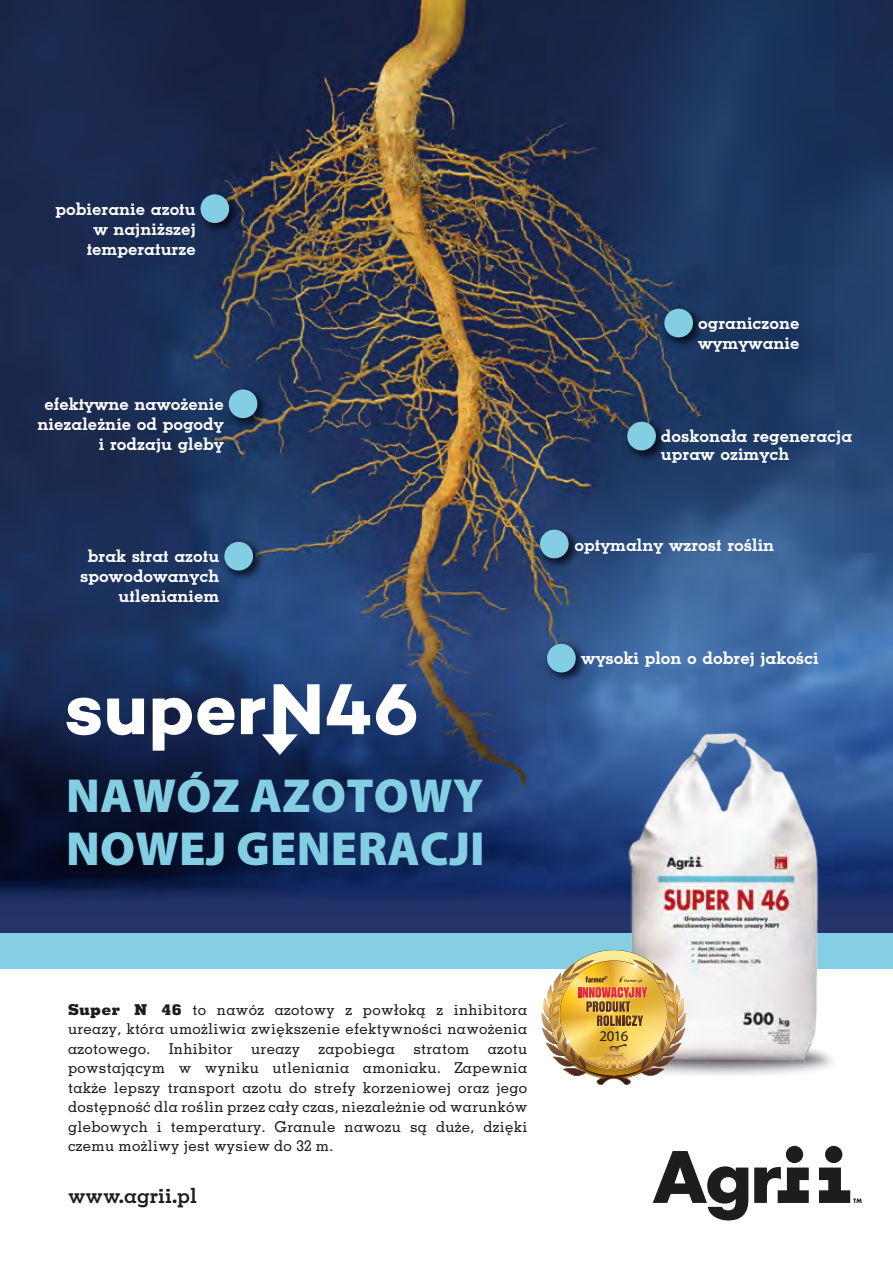
<style>
.page{position:relative;width:893px;height:1263px;background:#fff}
.page>*{position:absolute;margin:0;border:0;box-sizing:border-box;transform-origin:0 0}
.t1{font:900 48px/52.5px "Myriad Pro";letter-spacing:.005em;color:#84cee4}
.t2{font:700 21px "Memphis LT Pro";color:#1d1d1b}
.t3{font:500 18.75px/19.8px "Memphis";color:#fff;text-align:right}
.t4{font:500 15px/19.5px "Memphis LT Pro";letter-spacing:.02em;color:#1d1d1b;text-align:justify}
.t5{font:14.85px "Myriad Pro";color:#1d1d1b}
.s1{font-weight:800}
</style>
<div class="page">
<img style="left:0;top:0;width:893px;height:647px">
<svg style="left:0;top:647px;width:893px;height:268px;background:#2e4f85"></svg>
<svg style="left:376px;top:684px;width:40px;height:33px"></svg>
<svg style="left:327px;top:684px;width:43px;height:33px"></svg>
<svg style="left:241px;top:684px;width:79px;height:33px"></svg>
<svg style="left:107px;top:698px;width:37px;height:19px"></svg>
<svg style="left:153px;top:698px;width:81px;height:19px"></svg>
<svg style="left:66px;top:698px;width:35px;height:19px"></svg>
<img style="left:195px;top:188px;width:49px;height:50px">
<div style="left:200px;top:194px;width:29px;height:29px;background:#84cee4;border-radius:50%"></div>
<img style="left:223px;top:384px;width:50px;height:49px">
<div style="left:229px;top:389px;width:28px;height:29px;background:#84cee4;border-radius:50%"></div>
<img style="left:658px;top:302px;width:50px;height:50px">
<div style="left:664px;top:309px;width:29px;height:28px;background:#84cee4;border-radius:50%"></div>
<img style="left:621px;top:415px;width:49px;height:49px">
<div style="left:627px;top:422px;width:29px;height:28px;background:#84cee4;border-radius:50%"></div>
<img style="left:219px;top:535px;width:49px;height:51px">
<div style="left:224px;top:542px;width:29px;height:28px;background:#84cee4;border-radius:50%"></div>
<img style="left:534px;top:523px;width:49px;height:49px">
<div style="left:540px;top:530px;width:29px;height:28px;background:#84cee4;border-radius:50%"></div>
<img style="left:541px;top:637px;width:49px;height:51px">
<div style="left:547px;top:644px;width:29px;height:28px;background:#84cee4;border-radius:50%"></div>
<img style="left:12px;top:717px;width:529px;height:216px">
<div style="left:0;top:933px;width:893px;height:36px;background:#85cee4"></div>
<svg style="left:653px;top:1151px;width:95px;height:69px"></svg>
<svg style="left:754px;top:1167px;width:55px;height:36px"></svg>
<div style="left:786px;top:1146px;width:17px;height:17px;background:#1d1d1b;border-radius:50%"></div>
<div style="left:825px;top:1146px;width:17px;height:17px;background:#1d1d1b;border-radius:50%"></div>
<svg style="left:819px;top:1167px;width:43px;height:36px"></svg>
<img style="left:577px;top:727px;width:291px;height:348px">
<svg style="left:549px;top:950px;width:129px;height:129px"></svg>
<div style="left:626px;top:957px;width:18px;height:17px;background:#faea93;border-radius:9px"></div>
<img style="left:541px;top:959px;width:153px;height:126px">
<p class="t3" style="left:55px;top:199px;width:142px">pobieranie azotu w najniższej temperaturze</p>
<p class="t3" style="left:38px;top:394px;width:188px">efektywne nawożenie niezależnie od pogody i rodzaju gleby</p>
<p class="t3" style="left:80px;top:546px;width:141px">brak strat azotu spowodowanych utlenianiem</p>
<h1 class="t1" style="left:66px;top:770px;width:420px">NAWÓZ AZOTOWY<br>NOWEJ GENERACJI</h1>
<p class="t3" style="left:698px;top:313px;width:103px;text-align:left">ograniczone wymywanie</p>
<p class="t3" style="left:661px;top:427px;width:193px;line-height:18px;text-align:left">doskonała regeneracja upraw ozimych</p>
<p class="t3" style="left:574px;top:535px;width:201px">optymalny wzrost roślin</p>
<p class="t3" style="left:581px;top:648px;width:239px">wysoki plon o dobrej jakości</p>
<p class="t4" style="left:68px;top:1000px;width:461px"><span class="s1">Super N 46</span> to nawóz azotowy z powłoką z inhibitora ureazy, która umożliwia zwiększenie efektywności nawożenia azotowego. Inhibitor ureazy zapobiega stratom azotu powstającym w wyniku utleniania amoniaku. Zapewnia także lepszy transport azotu do strefy korzeniowej oraz jego dostępność dla roślin przez cały czas, niezależnie od warunków glebowych i temperatury. Granule nawozu są duże, dzięki czemu możliwy jest wysiew do 32 m.</p>
<p class="t2" style="left:68px;top:1182px;width:131px">www.agrii.pl</p>
<p class="t5" style="left:599px;top:1027px;width:31px">2016</p>
</div>
